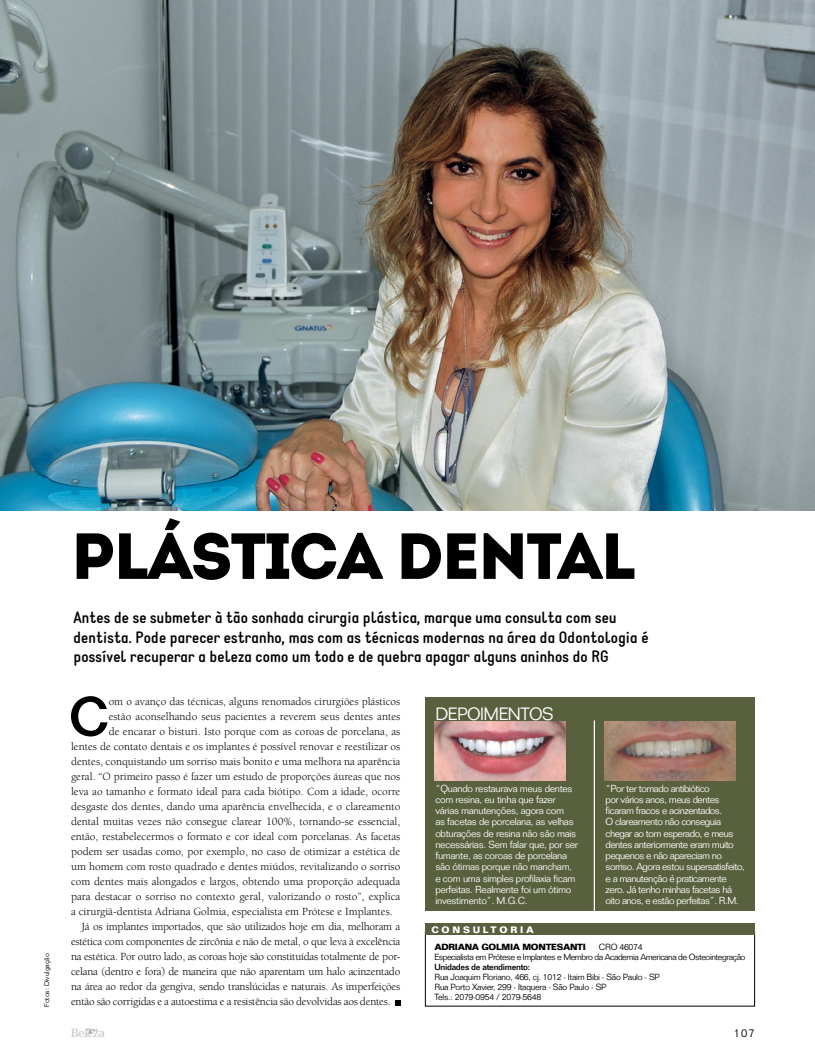
<style>
.page{position:relative;width:815px;height:1063px;background:#fff}
.page>*{position:absolute;margin:0;border:0;box-sizing:border-box;transform-origin:0 0}
.t1{font:65px "Intro";letter-spacing:-.04em;color:#000}
.t2{font:500 53.25px "Folio Std";color:#000}
.t3{font:300 17.5px "Folio Std";color:#fff}
.t4{font:700 16.25px/19.5px "Static";color:#000}
.t5{font:11.25px "Berkeley";color:#000}
.t6{font:11.25px "Berkeley";letter-spacing:-.02em;color:#000}
.t7{font:300 11.25px "Folio Std";color:#000}
.t8{font:300 10px/11.2px "Folio Std";letter-spacing:-.03em;color:#fff}
.t9{font:300 10px/11.2px "Folio Std";letter-spacing:-.05em;color:#fff}
.t10{font:700 9.12px "Folio Std";letter-spacing:.3em;color:#fff}
.t11{font:300 8.75px/10px "Folio Std";letter-spacing:-.03em;color:#000}
.t12{font:300 8.75px/10px "Folio Std";letter-spacing:-.05em;color:#000}
.t13{font:700 8.75px "Folio Std";letter-spacing:-.03em;color:#000}
.t14{font:500 8.75px "Folio Std";letter-spacing:-.03em;color:#000}
.t15{font:300 6.88px "Folio Std";color:#000}
</style>
<div class="page">
<svg style="left:71px;top:1028px;width:34px;height:9px"></svg>
<img style="left:0;top:0;width:815px;height:510px">
<svg style="left:395px;top:1000px;width:5px;height:5px"></svg>
<div style="left:425px;top:931px;width:330px;height:75px;border:1px solid #000"></div>
<div style="left:425px;top:923px;width:330px;height:11px;background:#58603e"></div>
<div style="left:425px;top:697px;width:330px;height:214px;background:#58603e"></div>
<img style="left:434px;top:722px;width:132px;height:58px">
<img style="left:605px;top:722px;width:131px;height:58px">
<hr style="left:594px;top:720px;width:1px;height:191px;background:#fff">
<p class="t15" style="left:43px;top:1007px;width:55px;rotate:-90deg">Fotos: Divulgação</p>
<h1 class="t1" style="left:71px;top:517px;width:567px">PLÁSTICA DENTAL</h1>
<p class="t4" style="left:74px;top:608px;width:577px">Antes de se submeter à tão sonhada cirurgia plástica, marque uma consulta com seu dentista. Pode parecer estranho, mas com as técnicas modernas na área da Odontologia é possível recuperar a beleza como um todo e de quebra apagar alguns aninhos do RG</p>
<h2 class="t2" style="left:69px;top:685px;width:41px">C</h2>
<p class="t5" style="left:109px;top:696px;width:293px">om o avanço das técnicas, alguns renomados cirurgiões plásticos</p>
<h3 class="t3" style="left:435px;top:703px;width:24px">Depoime</h3>
<h3 class="t3" style="left:508px;top:703px;width:25px">ntos</h3>
<p class="t5" style="left:109px;top:711px;width:293px">estão aconselhando seus pacientes a reverem seus dentes antes</p>
<p class="t5" style="left:109px;top:726px;width:293px">de encarar o bisturi. Isto porque com as coroas de porcelana, as</p>
<p class="t5" style="left:71px;top:741px;width:331px">lentes de contato dentais e os implantes é possível renovar e reestilizar os</p>
<p class="t5" style="left:71px;top:756px;width:331px">dentes, conquistando um sorriso mais bonito e uma melhora na aparência</p>
<p class="t5" style="left:71px;top:771px;width:331px">geral. “O primeiro passo é fazer um estudo de proporções áureas que nos</p>
<p class="t5" style="left:71px;top:786px;width:331px">leva ao tamanho e formato ideal para cada biótipo. Com a idade, ocorre</p>
<p class="t5" style="left:71px;top:801px;width:331px">desgaste dos dentes, dando uma aparência envelhecida, e o clareamento</p>
<p class="t5" style="left:71px;top:816px;width:331px">dental muitas vezes não consegue clarear 100%, tornando-se essencial,</p>
<p class="t5" style="left:71px;top:831px;width:331px">então, restabelecermos o formato e cor ideal com porcelanas. As facetas</p>
<p class="t5" style="left:71px;top:846px;width:331px">podem ser usadas como, por exemplo, no caso de otimizar a estética de</p>
<p class="t5" style="left:71px;top:861px;width:331px">um homem com rosto quadrado e dentes miúdos, revitalizando o sorriso</p>
<p class="t5" style="left:71px;top:876px;width:331px">com dentes mais alongados e largos, obtendo uma proporção adequada</p>
<p class="t5" style="left:71px;top:891px;width:331px">para destacar o sorriso no contexto geral, valorizando o rosto”, explica</p>
<p class="t5" style="left:71px;top:906px;width:323px">a cirurgiã-dentista Adriana Golmia, especialista em Prótese e Implantes.</p>
<p class="t6" style="left:82px;top:921px;width:320px">Já os implantes importados, que são utilizados hoje em dia, melhoram a</p>
<p class="t6" style="left:71px;top:936px;width:331px">estética com componentes de zircônia e não de metal, o que leva à excelência</p>
<p class="t6" style="left:71px;top:951px;width:331px">na estética. Por outro lado, as coroas hoje são constituídas totalmente de por-</p>
<p class="t6" style="left:71px;top:966px;width:331px">celana (dentro e fora) de maneira que não aparentam um halo acinzentado</p>
<p class="t6" style="left:71px;top:981px;width:331px">na área ao redor da gengiva, sendo translúcidas e naturais. As imperfeições</p>
<p class="t6" style="left:71px;top:996px;width:321px">então são corrigidas e a autoestima e a resistência são devolvidas aos dentes.</p>
<p class="t8" style="left:435px;top:783px;width:144px">“Quando restaurava meus dentes com resina, eu tinha que fazer várias manutenções, agora com<br>as facetas de porcelana, as velhas obturações de resina não são mais necessárias. Sem falar que, por ser fumante, as coroas de porcelana são ótimas porque não mancham, e com uma simples profilaxia ficam perfeitas. Realmente foi um ótimo investimento”. M.G.C.</p>
<p class="t9" style="left:605px;top:783px;width:141px">“Por ter tomado antibiótico<br>por vários anos, meus dentes ficaram fracos e acinzentados.<br>O clareamento não conseguia chegar ao tom esperado, e meus dentes anteriormente eram muito pequenos e não apareciam no sorriso. Agora estou supersatisfeito, e a manutenção é praticamente zero. Já tenho minhas facetas há oito anos, e estão perfeitas”. R.M.</p>
<p class="t10" style="left:431px;top:924px;width:104px">CONSULTORIA</p>
<p class="t13" style="left:434px;top:942px;width:22px">ADRIANA</p>
<p class="t13" style="left:482px;top:942px;width:58px">GOLMIA MONT</p>
<p class="t13" style="left:551px;top:942px;width:13px">ESANTI</p>
<p class="t12" style="left:434px;top:942px;width:313px;text-indent:164px">CRO 46074<br>Especialista em Prótese e Implantes e Membro da Academia Americana de Osteointegração</p>
<p class="t14" style="left:434px;top:962px;width:97px">Unidades de atendimento:</p>
<p class="t11" style="left:434px;top:972px;width:227px">Rua Joaquim Floriano, 466, cj. 1012 - Itaim Bibi - São Paulo - SP<br>Rua Porto Xavier, 299 - Itaquera - São Paulo - SP<br>Tels.: 2079-0954 / 2079-5648</p>
<p class="t7" style="left:734px;top:1026px;width:23px">107</p>
</div>
